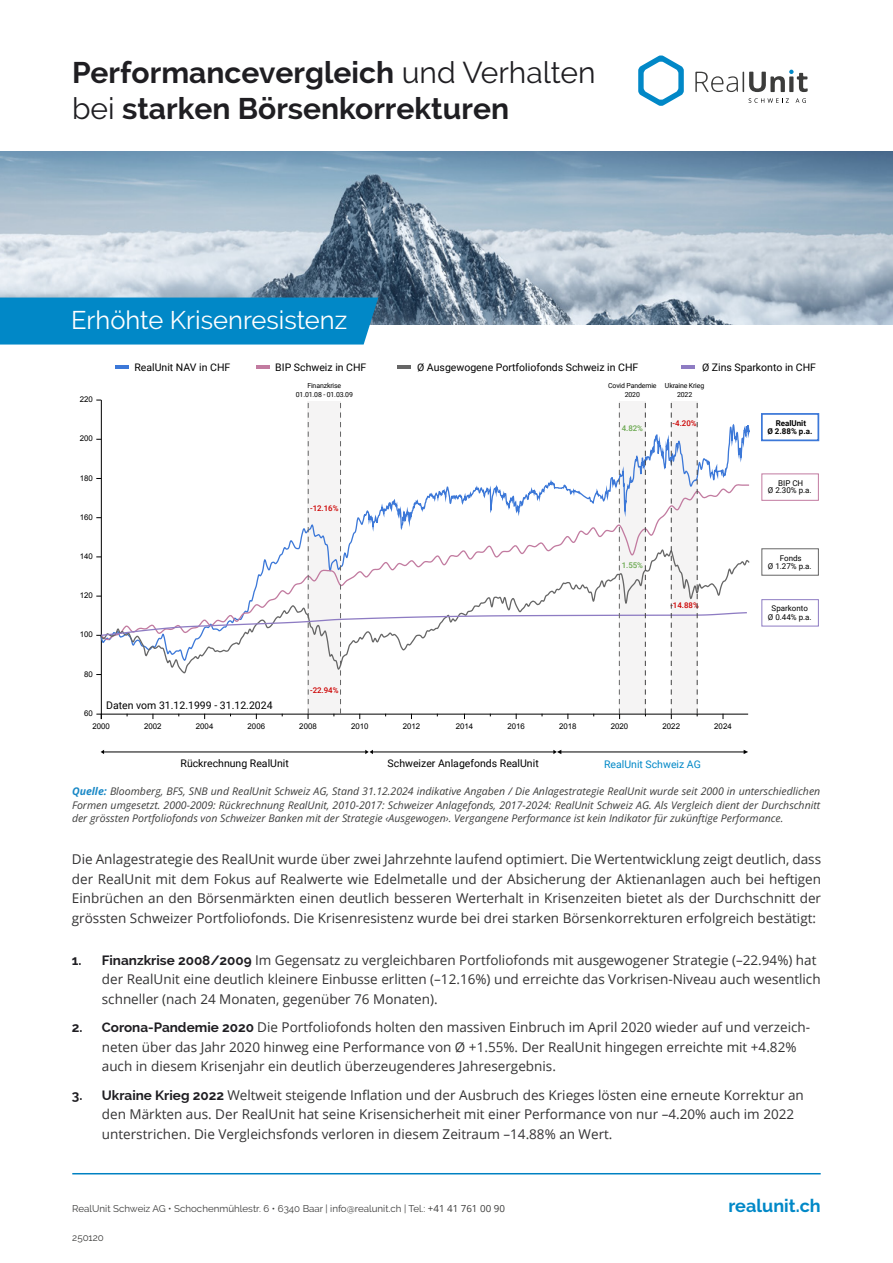
<style>
.page{position:relative;width:893px;height:1263px;background:#fff}
.page>*{position:absolute;margin:0;border:0;box-sizing:border-box;transform-origin:0 0}
.t1{font:700 30px/36px "Raleway";color:#1f1e22}
.t2{font:25.5px "Raleway";color:#fff}
.t3{font:700 18px "Raleway";color:#0188c7}
.t4{font:13.5px/19.5px "Open Sans";color:#343334}
.t5{font:italic 10.5px/13.5px "Open Sans";color:#3c3c3b;text-align:justify}
.t6{font:10.5px "Roboto";color:#000}
.t7{font:10.5px "Roboto";color:#0188c7}
.t8{font:10.35px "Roboto";color:#000}
.t9{font:9.75px "Raleway";color:#3c3c3b}
.t10{font:7.95px/7.4px "Roboto";color:#000;text-align:center}
.t11{font:700 7.95px/7.4px "Roboto";color:#000;text-align:center}
.t12{font:7.8px "Arial";color:#000}
.t13{font:500 7.8px "Roboto";color:#c00}
.t14{font:500 7.8px "Roboto";color:#6aa84f}
.t15{font:6.9px/8.7px "Roboto";letter-spacing:-.02em;color:#000;text-align:center}
.s1{font-weight:400}
.s2{font-weight:700;color:#1988c6}
.s3{font-family:"Raleway";font-weight:700;color:#1f1e22}
.s4{font-family:"Open Sans"}
</style>
<div class="page">
<svg style="left:638px;top:55px;width:46px;height:51px"></svg>
<svg style="left:695px;top:70px;width:113px;height:22px"></svg>
<svg style="left:749px;top:98px;width:40px;height:5px"></svg>
<svg style="left:796px;top:98px;width:10px;height:5px"></svg>
<hr style="left:72px;top:1173px;width:749px;height:1px;background:#0081c2">
<img style="left:0;top:151px;width:893px;height:174px">
<div style="left:0;top:298px;width:378px;height:46px;background:#0188c7"></div>
<hr style="left:115px;top:366px;width:14px;height:3px;background:#3c78d8">
<hr style="left:681px;top:366px;width:14px;height:3px;background:#8e7cc3">
<hr style="left:397px;top:366px;width:14px;height:3px;background:#666">
<hr style="left:256px;top:366px;width:14px;height:3px;background:#c27ba0">
<div style="left:761px;top:413px;width:58px;height:28px;border:2px solid #3c78d8"></div>
<div style="left:761px;top:473px;width:58px;height:28px;border:1px solid #c27ba0"></div>
<div style="left:761px;top:548px;width:58px;height:28px;border:1px solid #666"></div>
<div style="left:761px;top:599px;width:58px;height:27px;border:1px solid #8e7cc3"></div>
<svg style="left:764px;top:499px;width:11px;height:2px"></svg>
<hr style="left:103px;top:752px;width:263px;height:1px;background:#000">
<hr style="left:372px;top:752px;width:182px;height:1px;background:#000">
<svg style="left:365px;top:750px;width:8px;height:4px"></svg>
<hr style="left:561px;top:752px;width:183px;height:1px;background:#000">
<svg style="left:553px;top:750px;width:8px;height:4px"></svg>
<svg style="left:744px;top:750px;width:4px;height:4px"></svg>
<svg style="left:96px;top:400px;width:654px;height:319px"></svg>
<h1 class="t1" style="left:72px;top:54px;width:525px">Performancevergleich <span class="s1">und Verhalten bei</span> starken Börsenkorrekturen</h1>
<h2 class="t2" style="left:71px;top:306px;width:278px">Erhöhte Krisenresistenz</h2>
<p class="t12" style="left:80px;top:394px;width:15px">220</p>
<p class="t12" style="left:80px;top:433px;width:15px">200</p>
<p class="t12" style="left:80px;top:473px;width:15px">180</p>
<p class="t12" style="left:80px;top:512px;width:15px">160</p>
<p class="t12" style="left:80px;top:551px;width:15px">140</p>
<p class="t12" style="left:80px;top:590px;width:15px">120</p>
<p class="t12" style="left:80px;top:629px;width:15px">100</p>
<p class="t12" style="left:84px;top:669px;width:10px">80</p>
<p class="t8" style="left:134px;top:360px;width:97px">RealUnit NAV in CHF</p>
<p class="t8" style="left:275px;top:360px;width:93px">BIP Schweiz in CHF</p>
<p class="t8" style="left:417px;top:360px;width:223px">Ø Ausgewogene Portfoliofonds Schweiz in CHF</p>
<p class="t8" style="left:702px;top:360px;width:116px">Ø Zins Sparkonto in CHF</p>
<p class="t15" style="left:296px;top:381px;width:59px">Finanzkrise<br>01.01.08 - 01.03.09</p>
<p class="t13" style="left:310px;top:503px;width:30px">-12.16%</p>
<p class="t13" style="left:310px;top:685px;width:30px">-22.94%</p>
<p class="t15" style="left:608px;top:381px;width:50px">Covid Pandemie<br>2020</p>
<p class="t15" style="left:665px;top:381px;width:41px">Ukraine Krieg<br>2022</p>
<p class="t14" style="left:622px;top:423px;width:23px">4.82%</p>
<p class="t13" style="left:673px;top:417px;width:25px">-4.20%</p>
<p class="t14" style="left:622px;top:560px;width:23px">1.55%</p>
<p class="t13" style="left:670px;top:600px;width:30px">-14.88%</p>
<p class="t11" style="left:767px;top:419px;width:46px">RealUnit<br>Ø 2.88% p.a.</p>
<p class="t10" style="left:768px;top:479px;width:45px">BIP CH<br>Ø 2.30% p.a.</p>
<p class="t10" style="left:768px;top:554px;width:45px">Fonds<br>Ø 1.27% p.a.</p>
<p class="t10" style="left:768px;top:604px;width:45px;line-height:8.7px">Sparkonto<br>Ø 0.44% p.a.</p>
<p class="t6" style="left:106px;top:698px;width:168px">Daten vom 31.12.1999 - 31.12.2024</p>
<p class="t12" style="left:92px;top:721px;width:19px">2000</p>
<p class="t12" style="left:144px;top:721px;width:19px">2002</p>
<p class="t12" style="left:196px;top:721px;width:19px">2004</p>
<p class="t12" style="left:248px;top:721px;width:19px">2006</p>
<p class="t12" style="left:299px;top:721px;width:19px">2008</p>
<p class="t12" style="left:351px;top:721px;width:19px">2010</p>
<p class="t12" style="left:403px;top:721px;width:19px">2012</p>
<p class="t12" style="left:456px;top:721px;width:19px">2014</p>
<p class="t12" style="left:507px;top:721px;width:19px">2016</p>
<p class="t12" style="left:559px;top:721px;width:19px">2018</p>
<p class="t12" style="left:611px;top:721px;width:19px">2020</p>
<p class="t12" style="left:662px;top:721px;width:19px">2022</p>
<p class="t12" style="left:714px;top:721px;width:19px">2024</p>
<p class="t12" style="left:84px;top:708px;width:10px">60</p>
<p class="t6" style="left:181px;top:756px;width:110px">Rückrechnung RealUnit</p>
<p class="t6" style="left:388px;top:756px;width:153px">Schweizer Anlagefonds RealUnit</p>
<p class="t7" style="left:604px;top:757px;width:98px">RealUnit Schweiz AG</p>
<p class="t5" style="left:72px;top:784px;width:750px"><span class="s2">Quelle:</span> Bloomberg, BFS, SNB und RealUnit Schweiz AG, Stand 31.12.2024 indikative Angaben / Die Anlagestrategie RealUnit wurde seit 2000 in unterschiedlichen Formen umgesetzt. 2000-2009: Rückrechnung RealUnit, 2010-2017: Schweizer Anlagefonds, 2017-2024: RealUnit Schweiz AG. Als Vergleich dient der Durchschnitt der grössten Portfoliofonds von Schweizer Banken mit der Strategie ‹Ausgewogen›. Vergangene Performance ist kein Indikator für zukünftige Performance.</p>
<p class="t4" style="left:72px;top:849px;width:751px;text-align:justify">Die Anlagestrategie des RealUnit wurde über zwei Jahrzehnte laufend optimiert. Die Wertentwicklung zeigt deutlich, dass der RealUnit mit dem Fokus auf Realwerte wie Edelmetalle und der Absicherung der Aktienanlagen auch bei heftigen Einbrüchen an den Börsenmärkten einen deutlich besseren Werterhalt in Krisenzeiten bietet als der Durchschnitt der grössten Schweizer Portfoliofonds. Die Krisenresistenz wurde bei drei starken Börsenkorrekturen erfolgreich bestätigt:</p>
<p class="t4" style="left:102px;top:949px;width:720px;text-indent:-30px"><span class="s3">1. Finanzkrise 2008/2009</span> Im Gegensatz zu vergleichbaren Portfoliofonds mit ausgewogener Strategie (–22.94%) hat der RealUnit eine deutlich kleinere Einbusse erlitten (–12.16%) und erreichte das Vorkrisen-Niveau auch wesentlich schneller (nach 24 Monaten, gegenüber 76 Monaten).</p>
<p class="t4" style="left:102px;top:1017px;width:710px;text-indent:-30px"><span class="s3">2. Corona-Pandemie 2020</span> Die Portfoliofonds holten den massiven Einbruch im April 2020 wieder auf und verzeich&shy;neten über das Jahr 2020 hinweg eine Performance von Ø +1.55%. Der RealUnit hingegen erreichte mit +4.82% auch in diesem Krisenjahr ein deutlich überzeugenderes Jahresergebnis.</p>
<p class="t4" style="left:102px;top:1084px;width:703px;text-indent:-30px"><span class="s3">3. Ukraine Krieg 2022</span> Weltweit steigende Inflation und der Ausbruch des Krieges lösten eine erneute Korrektur an den Märkten aus. Der RealUnit hat seine Krisensicherheit mit einer Performance von nur –4.20% auch im 2022 unterstrichen. Die Vergleichsfonds verloren in diesem Zeitraum –14.88% an Wert.</p>
<p class="t9" style="left:72px;top:1203px;width:434px">RealUnit Schweiz AG • Schochenmühlestr. 6 • 6340 Baar | info@realunit.ch | Tel.: <span class="s4">+41 41 761 00 90</span></p>
<h3 class="t3" style="left:728px;top:1195px;width:94px">realunit.ch</h3>
<p class="t9" style="left:72px;top:1232px;width:33px">250120</p>
</div>
